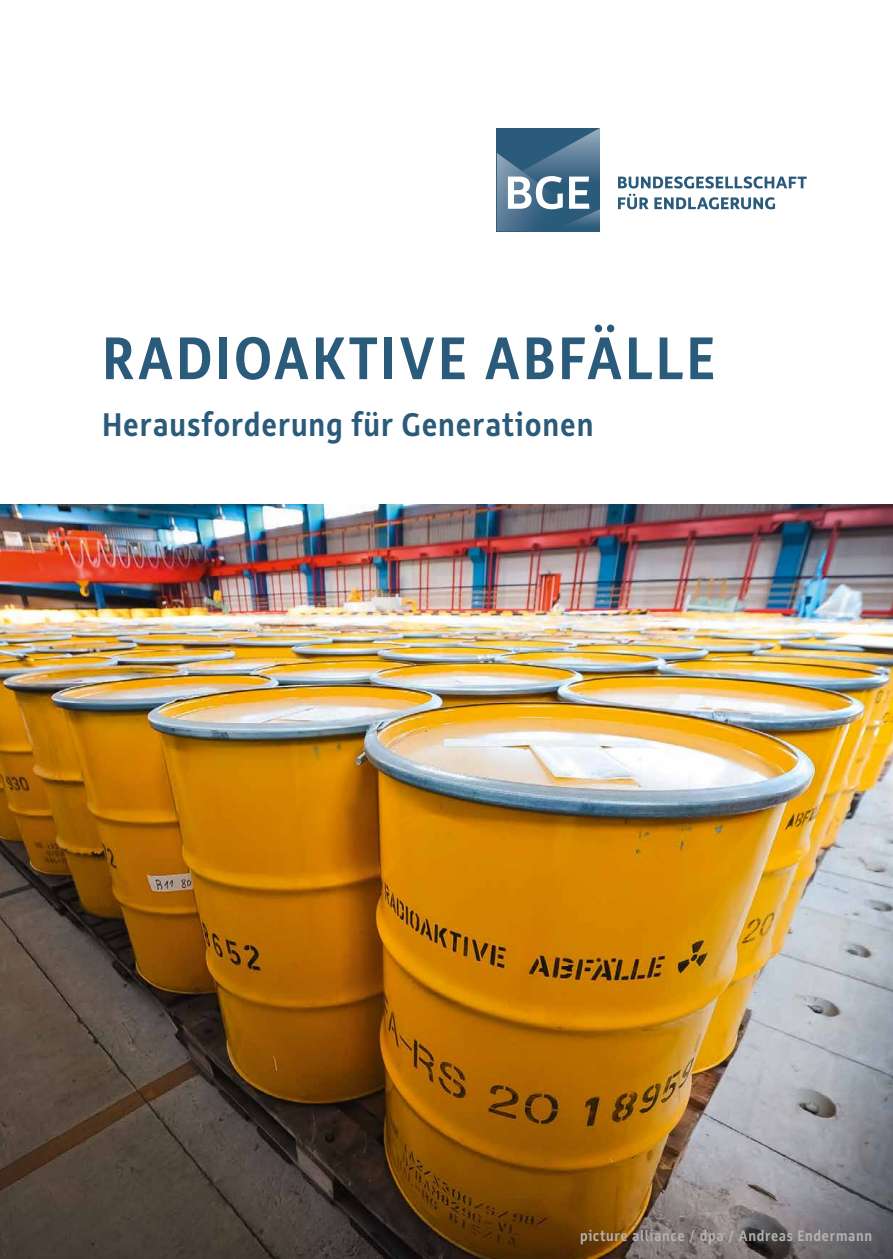
<style>
.page{position:relative;width:893px;height:1259px;background:#fff}
.page>*{position:absolute;margin:0;border:0;box-sizing:border-box;transform-origin:0 0}
.t1{font:500 66px "Rehn Condensed";letter-spacing:.04em;color:#2b5b7b}
.t2{font:500 36px "Rehn Condensed";letter-spacing:.025em;color:#2b5b7b}
.t3{font:500 16.5px "Rehn Condensed";letter-spacing:.04em;color:#b3b2b2}
</style>
<div class="page">
<svg style="left:618px;top:176px;width:189px;height:12px"></svg>
<svg style="left:618px;top:194px;width:30px;height:15px"></svg>
<svg style="left:654px;top:197px;width:121px;height:12px"></svg>
<svg style="left:497px;top:128px;width:103px;height:103px;background:#597d97"></svg>
<img style="left:0;top:504px;width:893px;height:755px">
<h1 class="t1" style="left:102px;top:314px;width:615px">RADIOAKTIVE ABFÄLLE</h1>
<h2 class="t2" style="left:102px;top:401px;width:493px">Herausforderung für Generationen</h2>
<p class="t3" style="left:580px;top:1225px;width:294px">picture alliance / dpa / Andreas Endermann</p>
</div>
